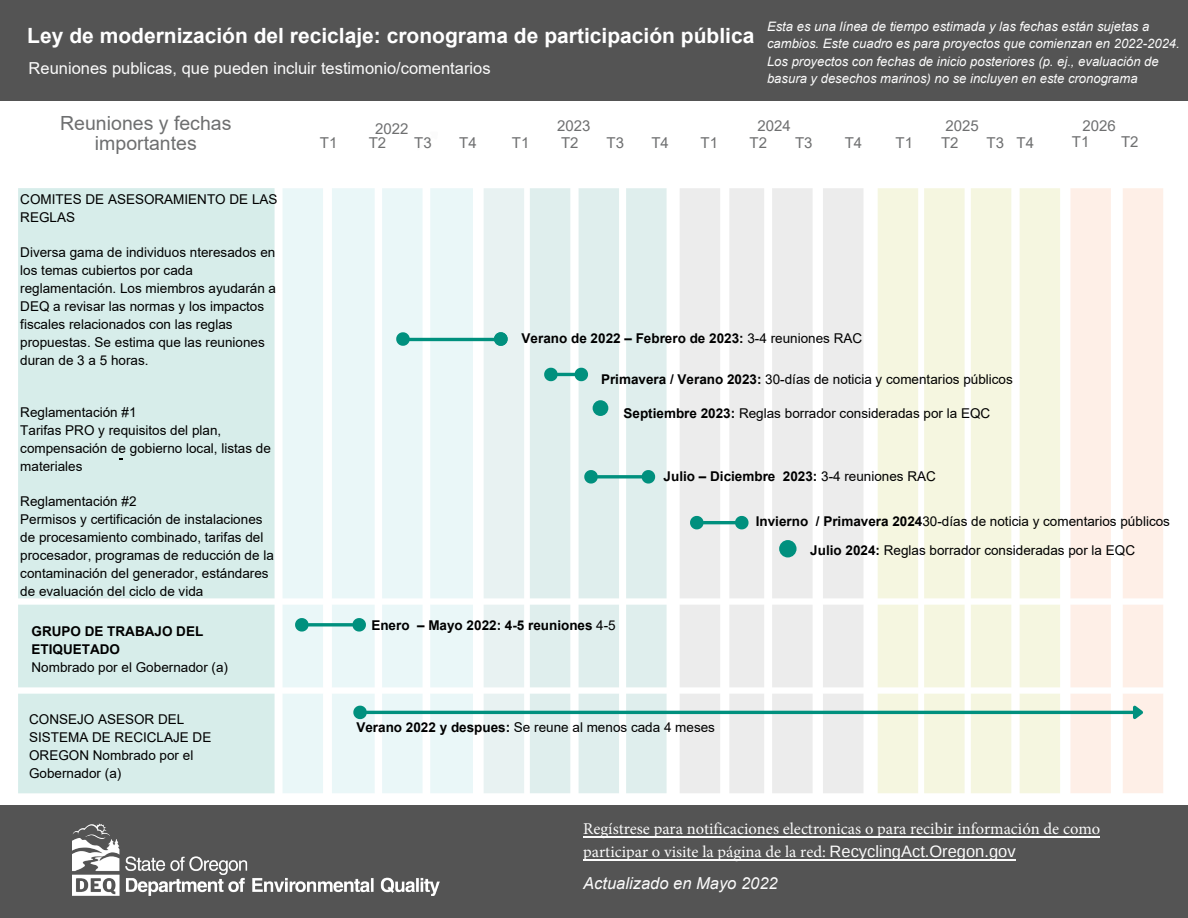
<style>
.page{position:relative;width:1188px;height:918px;background:#fff}
.page>*{position:absolute;margin:0;border:0;box-sizing:border-box;transform-origin:0 0}
.t1{font:700 21px "Arial";color:#fff}
.t2{font:19.5px/19.5px "Arial";color:#6e6f70;text-align:center}
.t3{font:16.5px/23px "Minion Pro";color:#fbfbfb}
.t4{font:16.5px "Arial";color:#fbfbfb}
.t5{font:italic 16.5px "Arial";color:#fbfbfb}
.t6{font:15px "Arial";color:#6e6f70}
.t7{font:13.5px/18px "Arial";color:#000}
.t8{font:700 13.5px/18px "Arial";color:#000}
.t9{font:italic 13.05px/17.4px "Arial";color:#fbfbfb}
.s1{font-weight:400}
.s2{font-weight:700}
.s3{font-family:"Arimo"}
</style>
<div class="page">
<div style="left:283px;top:188px;width:40px;height:605px;background:#eaf7f8"></div>
<div style="left:332px;top:188px;width:43px;height:605px;background:#eaf7f8"></div>
<div style="left:382px;top:188px;width:41px;height:605px;background:#eaf7f8"></div>
<div style="left:430px;top:188px;width:43px;height:605px;background:#eaf7f8"></div>
<div style="left:484px;top:188px;width:40px;height:605px;background:#e8f2f2"></div>
<div style="left:530px;top:188px;width:40px;height:605px;background:#dfeeed"></div>
<div style="left:579px;top:188px;width:40px;height:605px;background:#dfeeed"></div>
<div style="left:626px;top:188px;width:41px;height:605px;background:#dfeeed"></div>
<div style="left:680px;top:188px;width:40px;height:605px;background:#ececec"></div>
<div style="left:729px;top:188px;width:35px;height:605px;background:#ececec"></div>
<div style="left:772px;top:188px;width:41px;height:605px;background:#ececec"></div>
<div style="left:823px;top:188px;width:40px;height:605px;background:#ececec"></div>
<div style="left:878px;top:188px;width:40px;height:605px;background:#f5f6e0"></div>
<div style="left:924px;top:188px;width:41px;height:605px;background:#f5f6e0"></div>
<div style="left:971px;top:188px;width:40px;height:605px;background:#f5f6e0"></div>
<div style="left:1020px;top:188px;width:40px;height:605px;background:#f5f6e0"></div>
<div style="left:1070px;top:188px;width:41px;height:605px;background:#feefe7"></div>
<div style="left:1123px;top:188px;width:40px;height:605px;background:#feefe7"></div>
<div style="left:18px;top:188px;width:257px;height:605px;background:#d7edea"></div>
<div style="left:3px;top:687px;width:1160px;height:7px;background:#fff"></div>
<hr style="left:407px;top:338px;width:91px;height:3px;background:#00907e">
<svg style="left:396px;top:332px;width:16px;height:14px"></svg>
<hr style="left:598px;top:475px;width:44px;height:3px;background:#00907e">
<svg style="left:584px;top:470px;width:16px;height:14px"></svg>
<svg style="left:639px;top:470px;width:17px;height:14px"></svg>
<hr style="left:309px;top:623px;width:43px;height:3px;background:#00907e">
<svg style="left:295px;top:618px;width:16px;height:14px"></svg>
<svg style="left:350px;top:618px;width:16px;height:14px"></svg>
<div style="left:0;top:598px;width:1168px;height:7px;background:#fff"></div>
<hr style="left:367px;top:711px;width:766px;height:3px;background:#00907e">
<svg style="left:353px;top:705px;width:16px;height:15px"></svg>
<svg style="left:1130px;top:705px;width:13px;height:15px"></svg>
<div style="left:593px;top:400px;width:15px;height:16px;background:#00907e;border-radius:50%"></div>
<div style="left:779px;top:540px;width:18px;height:17px;background:#00907e;border-radius:50%"></div>
<div style="left:0;top:805px;width:1188px;height:113px;background:#545454"></div>
<div style="left:0;top:0;width:1188px;height:101px;background:#545454"></div>
<img style="left:73px;top:824px;width:367px;height:72px">
<hr style="left:558px;top:373px;width:17px;height:3px;background:#00907e">
<svg style="left:544px;top:367px;width:16px;height:15px"></svg>
<svg style="left:572px;top:365px;width:16px;height:19px"></svg>
<hr style="left:704px;top:521px;width:31px;height:3px;background:#00907e">
<svg style="left:690px;top:515px;width:16px;height:15px"></svg>
<svg style="left:732px;top:515px;width:17px;height:15px"></svg>
<hr style="left:584px;top:837px;width:516px;height:1px;background:#fbfbfb">
<hr style="left:583px;top:860px;width:246px;height:1px;background:#fbfbfb">
<hr style="left:830px;top:860px;width:186px;height:1px;background:#fbfbfb">
<svg style="left:491px;top:332px;width:17px;height:14px"></svg>
<h1 class="t1" style="left:27px;top:21px;width:729px">Ley de modernización del reciclaje: cronograma de participación pública</h1>
<p class="t4" style="left:29px;top:57px;width:463px">Reuniones publicas, que pueden incluir testimonio/comentarios</p>
<p class="t9" style="left:767px;top:18px;width:414px">Esta es una línea de tiempo estimada y las fechas están sujetas a cambios. Este cuadro es para proyectos que comienzan en 2022-2024.<br>Los proyectos con fechas de inicio posteriores (p. ej., evaluación de basura y desechos marinos) no se incluyen en este cronograma</p>
<p class="t2" style="left:60px;top:114px;width:173px">Reuniones y fechas importantes</p>
<p class="t7" style="left:20px;top:191px;width:259px">COMITES DE ASESORAMIENTO DE LAS<br>REGLAS</p>
<p class="t7" style="left:20px;top:244px;width:257px">Diversa gama de individuos nteresados en los temas cubiertos por cada reglamentación. Los miembros ayudarán a DEQ a revisar las normas y los impactos fiscales relacionados con las reglas propuestas. Se estima que las reuniones duran de 3 a 5 horas.</p>
<p class="t7" style="left:20px;top:404px;width:252px">Reglamentación #1<br>Tarifas PRO y requisitos del plan, compensación de gobierno local, listas de materiales</p>
<p class="t7" style="left:20px;top:493px;width:255px">Reglamentación #2<br>Permisos y certificación de instalaciones de procesamiento combinado, tarifas del procesador, programas de reducción de la contaminación del generador, estándares de evaluación del ciclo de vida</p>
<p class="t8" style="left:32px;top:623px;width:198px">GRUPO DE TRABAJO DEL<br>ETIQUETADO<br><span class="s1">Nombrado por el Gobernador (a)</span></p>
<p class="t7" style="left:29px;top:710px;width:184px">CONSEJO ASESOR DEL<br>SISTEMA DE RECICLAJE DE<br>OREGON Nombrado por el<br>Gobernador (a)</p>
<p class="t6" style="left:1083px;top:116px;width:35px">2026</p>
<p class="t6" style="left:375px;top:118px;width:35px">2022</p>
<p class="t6" style="left:557px;top:116px;width:35px">2023</p>
<p class="t6" style="left:758px;top:116px;width:35px">2024</p>
<p class="t6" style="left:946px;top:116px;width:35px">2025</p>
<p class="t6" style="left:320px;top:132px;width:19px">T1</p>
<p class="t6" style="left:369px;top:132px;width:19px">T2</p>
<p class="t6" style="left:414px;top:132px;width:19px">T3</p>
<p class="t6" style="left:459px;top:132px;width:19px">T4</p>
<p class="t6" style="left:512px;top:132px;width:19px">T1</p>
<p class="t6" style="left:561px;top:132px;width:19px">T2</p>
<p class="t6" style="left:607px;top:132px;width:19px">T3</p>
<p class="t6" style="left:651px;top:132px;width:19px">T4</p>
<p class="t6" style="left:701px;top:132px;width:19px">T1</p>
<p class="t6" style="left:750px;top:132px;width:19px">T2</p>
<p class="t6" style="left:795px;top:132px;width:19px">T3</p>
<p class="t6" style="left:845px;top:132px;width:19px">T4</p>
<p class="t6" style="left:896px;top:132px;width:19px">T1</p>
<p class="t6" style="left:941px;top:132px;width:19px">T2</p>
<p class="t6" style="left:987px;top:132px;width:49px">T3 T4</p>
<p class="t6" style="left:1072px;top:131px;width:19px">T1</p>
<p class="t6" style="left:1121px;top:131px;width:19px">T2</p>
<p class="t8" style="left:522px;top:329px;width:342px">Verano de 2022 – Febrero de 2023: <span class="s1">3-4 reuniones RAC</span></p>
<p class="t7" style="left:601px;top:370px;width:413px"><span class="s2">Primavera / Verano 2023:</span> 30-días de noticia y comentarios públicos</p>
<p class="t7" style="left:624px;top:405px;width:368px"><span class="s2">Septiembre 2023:</span> Reglas borrador consideradas por la EQC</p>
<p class="t8" style="left:664px;top:468px;width:274px">Julio – Diciembre 2023: <span class="s1">3-4 reuniones RAC</span></p>
<p class="t7" style="left:756px;top:512px;width:416px"><span class="s2">Invierno / Primavera 2024</span>30-días de noticia y comentarios públicos</p>
<p class="t8" style="left:371px;top:617px;width:246px">Enero – Mayo 2022: 4-5 reuniones <span class="s1">4-5</span></p>
<p class="t7" style="left:356px;top:718px;width:360px"><span class="s2">Verano 2022 y despues:</span> Se reune al menos cada 4 meses</p>
<p class="t7" style="left:810px;top:541px;width:326px"><span class="s2">Julio 2024:</span> Reglas borrador consideradas por la EQC</p>
<p class="t3" style="left:583px;top:817px;width:519px">Regístrese para notificaciones electronicas o para recibir información de como participar o visite la página de la red: <span class="s3">RecyclingAct.Oregon.gov</span></p>
<p class="t5" style="left:583px;top:873px;width:196px">Actualizado en Mayo 2022</p>
</div>
